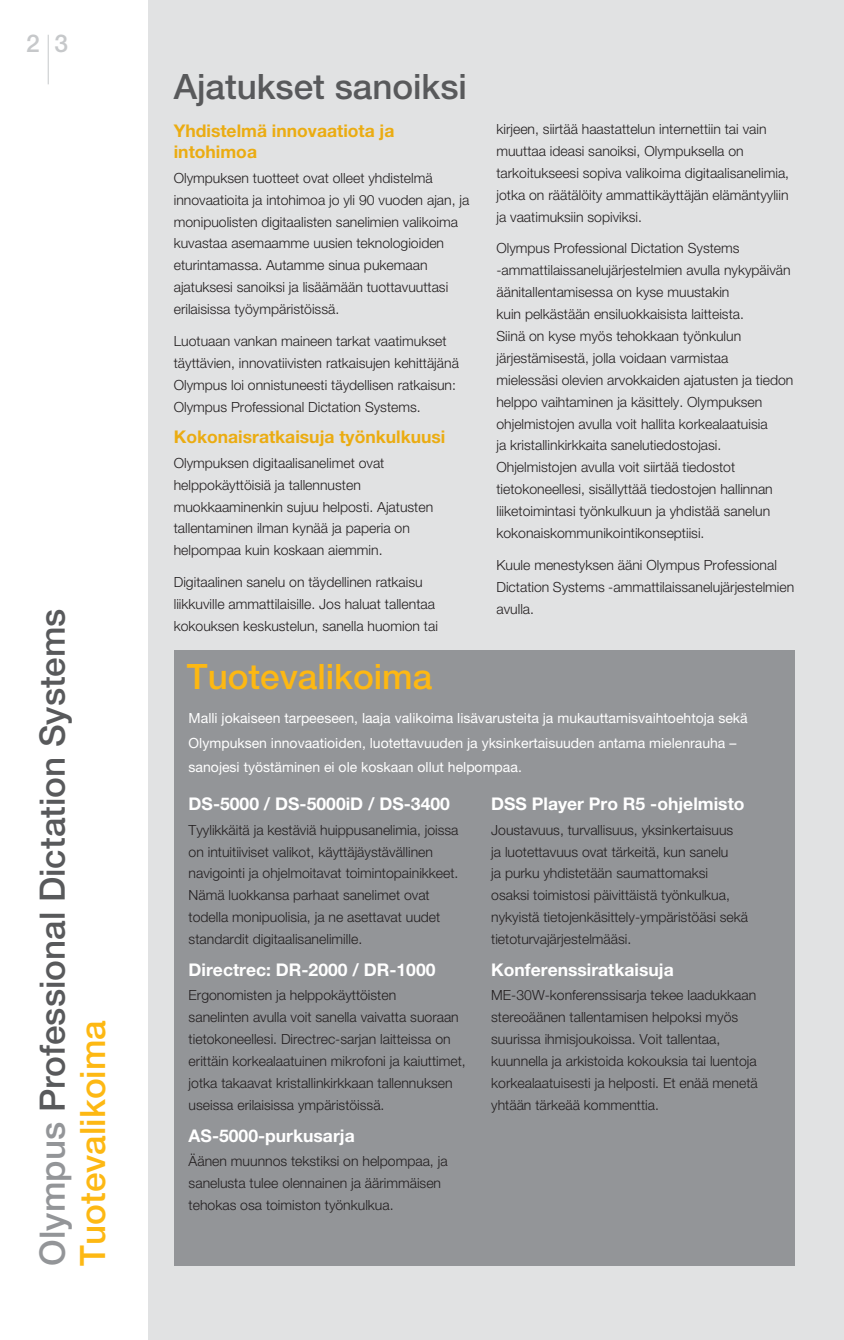
<style>
.page{position:relative;width:844px;height:1340px;background:#fff}
.page>*{position:absolute;margin:0;border:0;box-sizing:border-box;transform-origin:0 0}
.t1{font:500 35px/40.2px "Helvetica Neue LT Std";color:#58595b}
.t2{font:500 35px "Helvetica Neue LT Std";color:#fdb813}
.t3{font:500 24.5px "Helvetica Neue LT Std";color:#c6c8ca}
.t4{font:700 17.5px "Helvetica Neue LT Std";color:#fff}
.t5{font:700 17.5px/21.9px "Helvetica Neue LT Std";color:#ebac12}
.t6{font:300 14px/21.9px "Helvetica Neue LT Std";color:#231f20}
.t7{font:14px/24.5px "Helvetica Neue LT Std";color:#fff}
.s1{color:#939598}
.s2{color:#fdb813}
</style>
<div class="page">
<div style="left:149px;top:0;width:694px;height:1339px;background:#e1e2e3"></div>
<hr style="left:48px;top:35px;width:1px;height:49px;background:#c6c8ca">
<div style="left:174px;top:650px;width:620px;height:615px;background:#939598"></div>
<h2 class="t3" style="left:26px;top:35px;width:44px">2 3</h2>
<h1 class="t1" style="left:36px;top:1265px;width:658px;rotate:-90deg"><span class="s1">Olympus</span> Professional Dictation Systems<br><span class="s2">Tuotevalikoima</span></h1>
<h1 class="t1" style="left:174px;top:70px;width:295px">Ajatukset sanoiksi</h1>
<p class="t5" style="left:174px;top:121px;width:222px">Yhdistelmä innovaatiota ja intohimoa</p>
<p class="t6" style="left:174px;top:168px;width:297px">Olympuksen tuotteet ovat olleet yhdistelmä innovaatioita ja intohimoa jo yli 90 vuoden ajan, ja monipuolisten digitaalisten sanelimien valikoima kuvastaa asemaamme uusien teknologioiden eturintamassa. Autamme sinua pukemaan ajatuksesi sanoiksi ja lisäämään tuottavuuttasi erilaisissa työympäristöissä.</p>
<p class="t6" style="left:174px;top:331px;width:286px">Luotuaan vankan maineen tarkat vaatimukset täyttävien, innovatiivisten ratkaisujen kehittäjänä Olympus loi onnistuneesti täydellisen ratkaisun:<br>Olympus Professional Dictation Systems.</p>
<p class="t5" style="left:174px;top:428px;width:273px">Kokonaisratkaisuja työnkulkuusi</p>
<p class="t6" style="left:174px;top:453px;width:261px">Olympuksen digitaalisanelimet ovat helppokäyttöisiä ja tallennusten muokkaaminenkin sujuu helposti. Ajatusten tallentaminen ilman kynää ja paperia on helpompaa kuin koskaan aiemmin.</p>
<p class="t6" style="left:174px;top:572px;width:265px">Digitaalinen sanelu on täydellinen ratkaisu liikkuville ammattilaisille. Jos haluat tallentaa kokouksen keskustelun, sanella huomion tai</p>
<h1 class="t2" style="left:187px;top:663px;width:247px">Tuotevalikoima</h1>
<p class="t6" style="left:496px;top:120px;width:294px">kirjeen, siirtää haastattelun internettiin tai vain muuttaa ideasi sanoiksi, Olympuksella on tarkoitukseesi sopiva valikoima digitaalisanelimia, jotka on räätälöity ammattikäyttäjän elämäntyyliin ja vaatimuksiin sopiviksi.</p>
<p class="t6" style="left:496px;top:239px;width:298px">Olympus Professional Dictation Systems -ammattilaissanelujärjestelmien avulla nykypäivän äänitallentamisessa on kyse muustakin<br>kuin pelkästään ensiluokkaisista laitteista.<br>Siinä on kyse myös tehokkaan työnkulun järjestämisestä, jolla voidaan varmistaa mielessäsi olevien arvokkaiden ajatusten ja tiedon helppo vaihtaminen ja käsittely. Olympuksen ohjelmistojen avulla voit hallita korkealaatuisia<br>ja kristallinkirkkaita sanelutiedostojasi.<br>Ohjelmistojen avulla voit siirtää tiedostot tietokoneellesi, sisällyttää tiedostojen hallinnan liiketoimintasi työnkulkuun ja yhdistää sanelun kokonaiskommunikointikonseptiisi.</p>
<p class="t6" style="left:496px;top:555px;width:299px">Kuule menestyksen ääni Olympus Professional<br>Dictation Systems -ammattilaissanelujärjestelmien avulla.</p>
<p class="t7" style="left:189px;top:707px;width:560px">Malli jokaiseen tarpeeseen, laaja valikoima lisävarusteita ja mukauttamisvaihtoehtoja sekä<br>Olympuksen innovaatioiden, luotettavuuden ja yksinkertaisuuden antama mielenrauha – sanojesi työstäminen ei ole koskaan ollut helpompaa.</p>
<p class="t4" style="left:189px;top:797px;width:263px">DS-5000 / DS-5000iD / DS-3400</p>
<p class="t6" style="left:189px;top:820px;width:271px">Tyylikkäitä ja kestäviä huippusanelimia, joissa on intuitiiviset valikot, käyttäjäystävällinen navigointi ja ohjelmoitavat toimintopainikkeet.<br>Nämä luokkansa parhaat sanelimet ovat todella monipuolisia, ja ne asettavat uudet standardit digitaalisanelimille.</p>
<p class="t4" style="left:189px;top:963px;width:248px">Directrec: DR-2000 / DR-1000</p>
<p class="t6" style="left:189px;top:985px;width:278px">Ergonomisten ja helppokäyttöisten<br>sanelinten avulla voit sanella vaivatta suoraan tietokoneellesi. Directrec-sarjan laitteissa on erittäin korkealaatuinen mikrofoni ja kaiuttimet, jotka takaavat kristallinkirkkaan tallennuksen useissa erilaisissa ympäristöissä.</p>
<p class="t4" style="left:189px;top:1128px;width:167px">AS-5000-purkusarja</p>
<p class="t6" style="left:189px;top:1151px;width:260px">Äänen muunnos tekstiksi on helpompaa, ja sanelusta tulee olennainen ja äärimmäisen tehokas osa toimiston työnkulkua.</p>
<p class="t4" style="left:491px;top:797px;width:255px">DSS Player Pro R5 -ohjelmisto</p>
<p class="t6" style="left:491px;top:820px;width:258px">Joustavuus, turvallisuus, yksinkertaisuus<br>ja luotettavuus ovat tärkeitä, kun sanelu<br>ja purku yhdistetään saumattomaksi osaksi toimistosi päivittäistä työnkulkua, nykyistä tietojenkäsittely-ympäristöäsi sekä tietoturvajärjestelmääsi.</p>
<p class="t4" style="left:491px;top:963px;width:184px">Konferenssiratkaisuja</p>
<p class="t6" style="left:491px;top:985px;width:268px">ME-30W-konferenssisarja tekee laadukkaan stereoäänen tallentamisen helpoksi myös suurissa ihmisjoukoissa. Voit tallentaa, kuunnella ja arkistoida kokouksia tai luentoja korkealaatuisesti ja helposti. Et enää menetä yhtään tärkeää kommenttia.</p>
</div>
